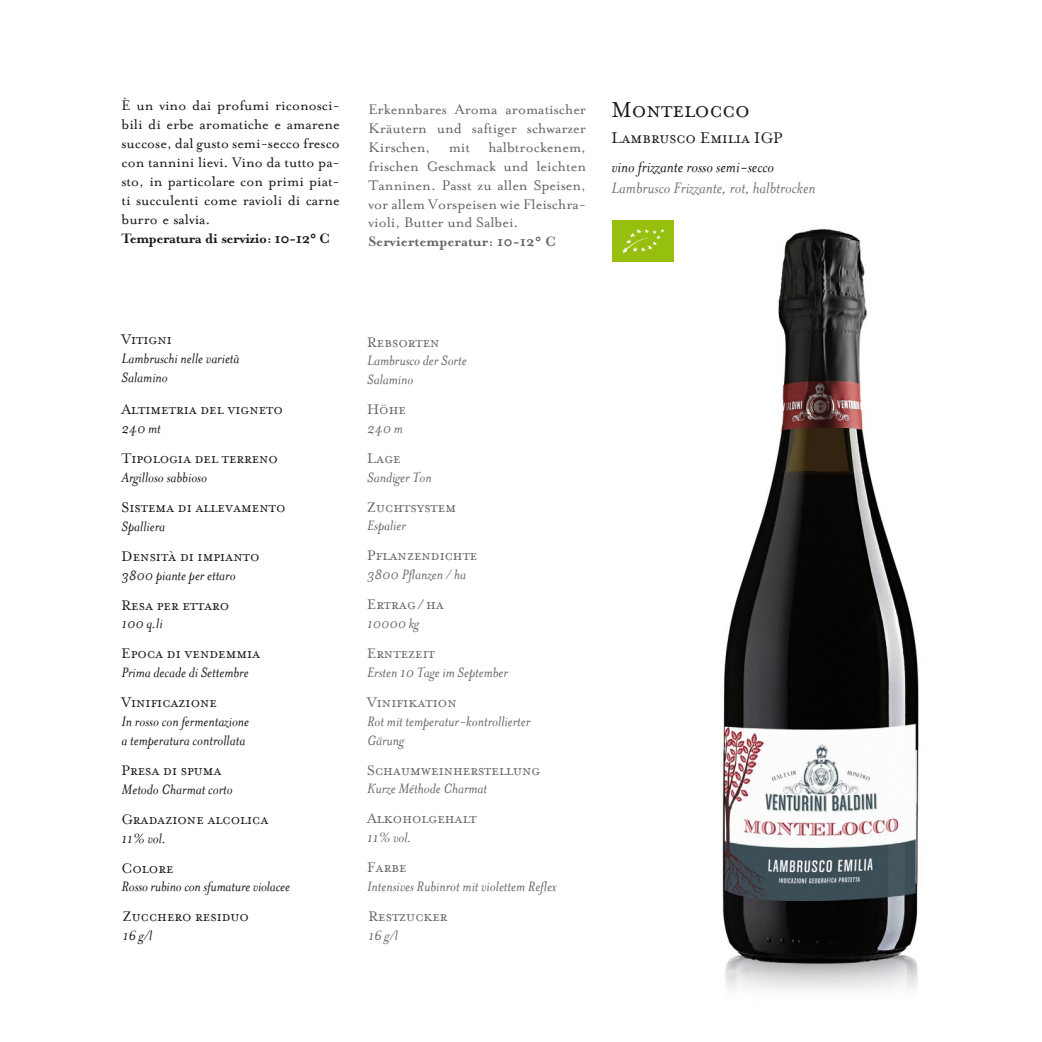
<style>
.page{position:relative;width:1042px;height:1042px;background:#fff}
.page>*{position:absolute;margin:0;border:0;box-sizing:border-box;transform-origin:0 0}
.t1{font:24.5px "Mrs Eaves Small Caps";color:#1a171c}
.t2{font:italic 17.5px "Mrs Eaves";color:#707172}
.t3{font:italic 17.5px "Mrs Eaves";color:#1a171c}
.t4{font:17.5px "Mrs Eaves Small Caps";color:#1a171c}
.t5{font:italic 15.75px/18.9px "Mrs Eaves";color:#1a171c}
.t6{font:italic 15.75px/18.9px "Mrs Eaves";color:#646567}
.t7{font:15.75px/18.9px "Mrs Eaves Roman";color:#646567;text-align:justify}
.t8{font:15.75px/18.9px "Mrs Eaves Roman";color:#1a171c;text-align:justify}
.t9{font:15.75px "Mrs Eaves Small Caps";color:#1a171c}
.t10{font:15.75px "Mrs Eaves Small Caps";color:#646567}
.t11{font:700 15.75px "Mrs Eaves";letter-spacing:-.03em;color:#1a171c}
.t12{font:700 15.75px "Mrs Eaves";color:#646567}
</style>
<div class="page">
<img style="left:722px;top:228px;width:197px;height:763px">
<div style="left:612px;top:221px;width:62px;height:41px;background:#97bf0d"></div>
<svg style="left:622px;top:229px;width:43px;height:25px"></svg>
<p class="t8" style="left:122px;top:96px;width:220px">È un vino dai profumi riconosci&shy;bili di erbe aromatiche e amarene succose, dal gusto semi-secco fresco con tannini lievi. Vino da tutto pa&shy;sto, in particolare con primi piat&shy;ti succulenti come ravioli di carne burro e salvia.</p>
<p class="t11" style="left:122px;top:229px;width:210px">Temperatura di servizio: 10-12° C</p>
<p class="t7" style="left:368px;top:100px;width:219px">Erkennbares Aroma aromatischer Kräutern und saftiger schwarzer Kirschen, mit halbtrockenem, frischen Geschmack und leichten Tanninen. Passt zu allen Speisen, vor allem Vorspeisen wie Fleischra&shy;violi, Butter und Salbei.</p>
<p class="t12" style="left:368px;top:232px;width:189px">Serviertemperatur: 10-12° C</p>
<h1 class="t1" style="left:611px;top:97px;width:140px">Montelocco</h1>
<p class="t4" style="left:611px;top:128px;width:172px">Lambrusco Emilia IGP</p>
<p class="t3" style="left:611px;top:158px;width:164px">vino frizzante rosso semi-secco</p>
<p class="t2" style="left:611px;top:179px;width:205px">Lambrusco Frizzante, rot, halbtrocken</p>
<p class="t9" style="left:122px;top:331px;width:52px">Vitigni</p>
<p class="t5" style="left:122px;top:349px;width:119px">Lambruschi nelle varietà<br>Salamino</p>
<p class="t10" style="left:367px;top:334px;width:74px">Rebsorten</p>
<p class="t6" style="left:367px;top:351px;width:101px">Lambrusco der Sorte<br>Salamino</p>
<p class="t9" style="left:122px;top:401px;width:163px">Altimetria del vigneto</p>
<p class="t5" style="left:122px;top:419px;width:41px">240 mt</p>
<p class="t10" style="left:367px;top:401px;width:40px">Höhe</p>
<p class="t6" style="left:367px;top:419px;width:37px">240 m</p>
<p class="t9" style="left:122px;top:450px;width:158px">Tipologia del terreno</p>
<p class="t5" style="left:122px;top:468px;width:87px">Argilloso sabbioso</p>
<p class="t10" style="left:367px;top:450px;width:35px">Lage</p>
<p class="t6" style="left:367px;top:468px;width:66px">Sandiger Ton</p>
<p class="t9" style="left:122px;top:499px;width:165px">Sistema di allevamento</p>
<p class="t5" style="left:122px;top:517px;width:45px">Spalliera</p>
<p class="t10" style="left:367px;top:499px;width:90px">Zuchtsystem</p>
<p class="t6" style="left:367px;top:516px;width:40px">Espalier</p>
<p class="t9" style="left:122px;top:548px;width:139px">Densità di impianto</p>
<p class="t5" style="left:122px;top:565px;width:116px">3800 piante per ettaro</p>
<p class="t10" style="left:367px;top:547px;width:112px">Pflanzendichte</p>
<p class="t6" style="left:367px;top:565px;width:100px">3800 Pflanzen / ha</p>
<p class="t9" style="left:122px;top:597px;width:109px">Resa per ettaro</p>
<p class="t5" style="left:122px;top:614px;width:43px">100 q.li</p>
<p class="t10" style="left:367px;top:596px;width:78px">Ertrag / ha</p>
<p class="t6" style="left:367px;top:614px;width:54px">10000 kg</p>
<p class="t9" style="left:122px;top:645px;width:140px">Epoca di vendemmia</p>
<p class="t5" style="left:122px;top:663px;width:129px">Prima decade di Settembre</p>
<p class="t10" style="left:367px;top:645px;width:69px">Erntezeit</p>
<p class="t6" style="left:367px;top:663px;width:142px">Ersten 10 Tage im September</p>
<p class="t9" style="left:122px;top:694px;width:97px">Vinificazione</p>
<p class="t5" style="left:122px;top:712px;width:129px">In rosso con fermentazione a temperatura controllata</p>
<p class="t10" style="left:367px;top:694px;width:91px">Vinifikation</p>
<p class="t6" style="left:367px;top:712px;width:165px">Rot mit temperatur-kontrollierter<br>Gärung</p>
<p class="t9" style="left:122px;top:762px;width:102px">Presa di spuma</p>
<p class="t5" style="left:122px;top:780px;width:113px">Metodo Charmat corto</p>
<p class="t10" style="left:367px;top:762px;width:175px">Schaumweinherstellung</p>
<p class="t6" style="left:367px;top:779px;width:121px">Kurze Méthode Charmat</p>
<p class="t9" style="left:122px;top:811px;width:148px">Gradazione alcolica</p>
<p class="t5" style="left:122px;top:828px;width:46px">11% vol.</p>
<p class="t10" style="left:367px;top:810px;width:111px">Alkoholgehalt</p>
<p class="t6" style="left:367px;top:828px;width:46px">11% vol.</p>
<p class="t9" style="left:122px;top:859px;width:53px">Colore</p>
<p class="t5" style="left:122px;top:877px;width:170px">Rosso rubino con sfumature violacee</p>
<p class="t10" style="left:367px;top:859px;width:41px">Farbe</p>
<p class="t6" style="left:367px;top:877px;width:191px">Intensives Rubinrot mit violettem Reflex</p>
<p class="t9" style="left:123px;top:908px;width:128px">Zucchero residuo</p>
<p class="t5" style="left:123px;top:926px;width:31px">16 g/l</p>
<p class="t10" style="left:368px;top:908px;width:81px">Restzucker</p>
<p class="t6" style="left:368px;top:926px;width:31px">16 g/l</p>
</div>
